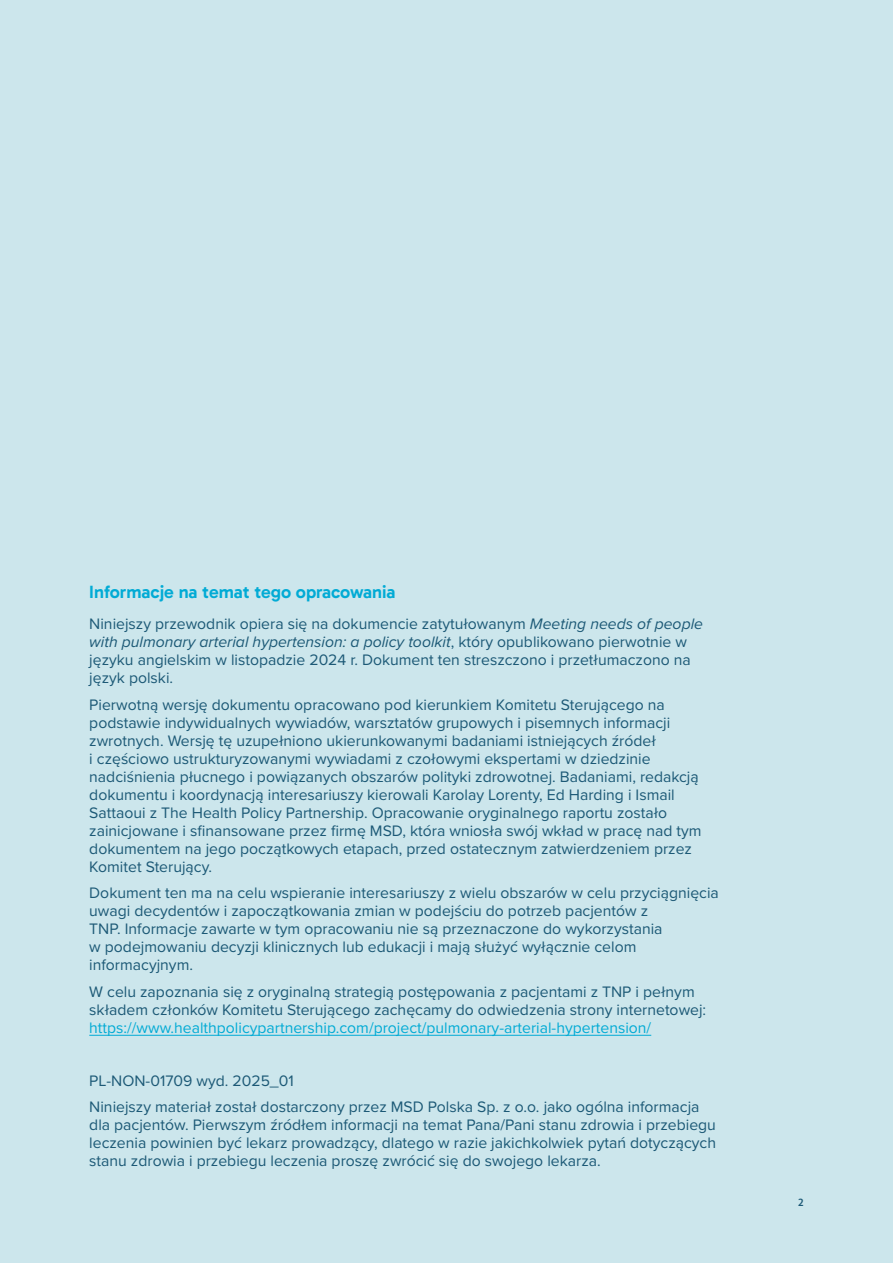
<style>
.page{position:relative;width:893px;height:1263px;background:#cce6ec}
.page>*{position:absolute;margin:0;border:0;box-sizing:border-box;transform-origin:0 0}
.t1{font:18px "Gabarito";letter-spacing:-.005em;color:#02abd5}
.t2{font:15.75px/18px "Proxima Nova";color:#1c5976}
.t3{font:15.75px "Proxima Nova";color:#02abd5}
.t4{font:600 semi-condensed 11.25px "Myriad Pro";color:#1c5976}
.s1{font-style:italic}
</style>
<div class="page">
<hr style="left:89px;top:1035px;width:562px;height:1px;background:#02abd5">
<p class="t1" style="left:89px;top:581px;width:308px">Informacje na temat tego opracowania</p>
<p class="t2" style="left:89px;top:614px;width:615px">Niniejszy przewodnik opiera się na dokumencie zatytułowanym <span class="s1">Meeting needs of people with pulmonary arterial hypertension: a policy toolkit</span>, który opublikowano pierwotnie w języku angielskim w listopadzie 2024 r. Dokument ten streszczono i przetłumaczono na język polski.</p>
<p class="t2" style="left:89px;top:695px;width:614px">Pierwotną wersję dokumentu opracowano pod kierunkiem Komitetu Sterującego na podstawie indywidualnych wywiadów, warsztatów grupowych i pisemnych informacji zwrotnych. Wersję tę uzupełniono ukierunkowanymi badaniami istniejących źródeł<br>i częściowo ustrukturyzowanymi wywiadami z czołowymi ekspertami w dziedzinie nadciśnienia płucnego i powiązanych obszarów polityki zdrowotnej. Badaniami, redakcją dokumentu i koordynacją interesariuszy kierowali Karolay Lorenty, Ed Harding i Ismail Sattaoui z The Health Policy Partnership. Opracowanie oryginalnego raportu zostało zainicjowane i sfinansowane przez firmę MSD, która wniosła swój wkład w pracę nad tym dokumentem na jego początkowych etapach, przed ostatecznym zatwierdzeniem przez Komitet Sterujący.</p>
<p class="t2" style="left:89px;top:883px;width:631px">Dokument ten ma na celu wspieranie interesariuszy z wielu obszarów w celu przyciągnięcia uwagi decydentów i zapoczątkowania zmian w podejściu do potrzeb pacjentów z<br>TNP. Informacje zawarte w tym opracowaniu nie są przeznaczone do wykorzystania<br>w podejmowaniu decyzji klinicznych lub edukacji i mają służyć wyłącznie celom informacyjnym.</p>
<p class="t2" style="left:89px;top:982px;width:618px">W celu zapoznania się z oryginalną strategią postępowania z pacjentami z TNP i pełnym składem członków Komitetu Sterującego zachęcamy do odwiedzenia strony internetowej:</p>
<p class="t3" style="left:89px;top:1016px;width:563px">https://www.healthpolicypartnership.com/project/pulmonary-arterial-hypertension/</p>
<p class="t2" style="left:89px;top:1067px;width:612px;line-height:26.5px">PL-NON-01709 wyd. 2025_01<br>Niniejszy materiał został dostarczony przez MSD Polska Sp. z o.o. jako ogólna informacja</p>
<p class="t2" style="left:89px;top:1115px;width:628px;text-align:justify">dla pacjentów. Pierwszym źródłem informacji na temat Pana/Pani stanu zdrowia i przebiegu leczenia powinien być lekarz prowadzący, dlatego w razie jakichkolwiek pytań dotyczących stanu zdrowia i przebiegu leczenia proszę zwrócić się do swojego lekarza.</p>
<p class="t4" style="left:798px;top:1195px;width:7px">2</p>
</div>
